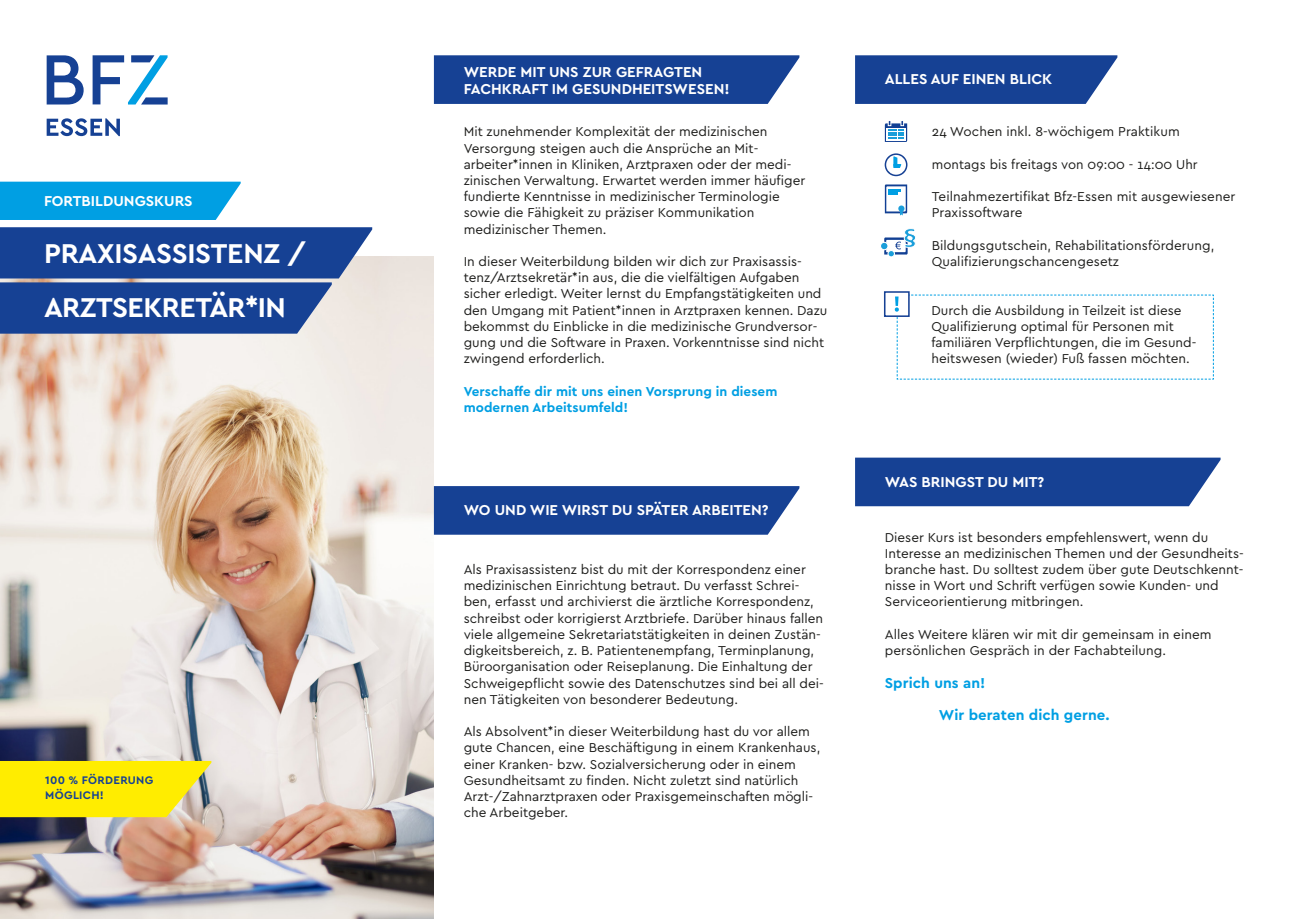
<style>
.page{position:relative;width:1289px;height:919px;background:#fff}
.page>*{position:absolute;margin:0;border:0;box-sizing:border-box;transform-origin:0 0}
.Bodytype_kleiner_Ein{font:700 28.5px "Cera Pro";letter-spacing:-.015em;color:#fff}
.Bodytype_kleiner_Ein-2{font:700 15px/17.2px "Cera Pro";color:#fff}
.Bodytype_9p{font:700 15px "Cera Pro";letter-spacing:.005em;color:#009fe3}
.Head_Bodytype{font:13.5px/16.2px "Cera Pro";color:#1d1d1b}
.Bodytype{font:13.5px/16.2px "Cera Pro";color:#1d1d1b}
.Bodytype_9p-2{font:13.5px/16.2px "Cera Pro";letter-spacing:.005em;color:#1d1d1b}
.Bodytype_9p-3{font:700 13.5px/16.2px "Cera Pro";letter-spacing:.005em;color:#009fe3}
.t1{font:700 11.55px "Cera Pro";letter-spacing:.03em;color:#164194}
</style>
<div class="page">
<img style="left:0;top:256px;width:434px;height:662px">
<svg style="left:47px;top:55px;width:37px;height:49px"></svg>
<svg style="left:93px;top:55px;width:75px;height:49px"></svg>
<svg style="left:47px;top:118px;width:73px;height:18px"></svg>
<div style="left:0;top:182px;width:241px;height:38px;background:#009fe3"></div>
<svg style="left:0;top:761px;width:211px;height:56px;background:#f7e611"></svg>
<svg style="left:434px;top:55px;width:365px;height:49px;background:#214a99"></svg>
<svg style="left:855px;top:55px;width:262px;height:49px;background:#244d9a"></svg>
<svg style="left:884px;top:121px;width:23px;height:21px"></svg>
<svg style="left:884px;top:153px;width:23px;height:23px"></svg>
<div style="left:886px;top:155px;width:20px;height:20px;background:#fff;border-radius:50%"></div>
<svg style="left:893px;top:156px;width:8px;height:12px"></svg>
<svg style="left:884px;top:184px;width:23px;height:31px"></svg>
<div style="left:888px;top:250px;width:6px;height:7px;background:#1a9eda;border-radius:50%"></div>
<div style="left:887px;top:250px;width:8px;height:7px;border:1px solid #fff;border-radius:50%"></div>
<div style="left:880px;top:242px;width:8px;height:8px;background:#1a9eda;border-radius:50%"></div>
<div style="left:880px;top:242px;width:8px;height:8px;border:1px solid #fff;border-radius:50%"></div>
<svg style="left:884px;top:228px;width:32px;height:26px"></svg>
<svg style="left:894px;top:294px;width:320px;height:86px"></svg>
<div style="left:884px;top:291px;width:25px;height:26px;border:2px solid #164194"></div>
<div style="left:434px;top:486px;width:365px;height:48px;background:#164194"></div>
<svg style="left:0;top:227px;width:372px;height:106px;background:#32569d"></svg>
<div style="left:855px;top:457px;width:365px;height:49px;background:#164194"></div>
<p class="Bodytype_kleiner_Ein-2" style="left:44px;top:192px;width:150px">FORTBILDUNGSKURS</p>
<p class="Bodytype_kleiner_Ein" style="left:44px;top:234px;width:263px">PRAXISASSISTENZ /</p>
<p class="Bodytype_kleiner_Ein" style="left:44px;top:289px;width:243px">ARZTSEKRETÄR*IN</p>
<p class="t1" style="left:45px;top:772px;width:110px">100 % FÖRDERUNG</p>
<p class="t1" style="left:45px;top:787px;width:60px">MÖGLICH!</p>
<p class="Bodytype_kleiner_Ein-2" style="left:463px;top:63px;width:267px">WERDE MIT UNS ZUR GEFRAGTEN<br>FACHKRAFT IM GESUNDHEITSWESEN!</p>
<p class="Bodytype_kleiner_Ein-2" style="left:884px;top:70px;width:169px">ALLES AUF EINEN BLICK</p>
<p class="Bodytype_9p-2" style="left:931px;top:123px;width:249px">24 Wochen inkl. 8-wöchigem Praktikum</p>
<p class="Bodytype_9p-2" style="left:931px;top:155px;width:267px">montags bis freitags von 09:00 - 14:00 Uhr</p>
<p class="Bodytype_9p-2" style="left:931px;top:188px;width:305px">Teilnahmezertifikat Bfz-Essen mit ausgewiesener<br>Praxissoftware</p>
<p class="Bodytype_9p-2" style="left:931px;top:236px;width:284px">Bildungsgutschein, Rehabilitationsförderung,<br>Qualifizierungschancengesetz</p>
<p class="Head_Bodytype" style="left:463px;top:123px;width:343px">Mit zunehmender Komplexität der medizinischen Versorgung steigen auch die Ansprüche an Mit&shy;arbeiter*innen in Kliniken, Arztpraxen oder der medi&shy;zinischen Verwaltung. Erwartet werden immer häufiger fundierte Kenntnisse in medizinischer Terminologie sowie die Fähigkeit zu präziser Kommunikation medizinischer Themen.</p>
<p class="Head_Bodytype" style="left:463px;top:253px;width:365px">In dieser Weiterbildung bilden wir dich zur Praxisassis&shy;tenz/Arztsekretär*in aus, die die vielfältigen Aufgaben sicher erledigt. Weiter lernst du Empfangstätigkeiten und den Umgang mit Patient*innen in Arztpraxen kennen. Dazu bekommst du Einblicke in die medizinische Grundversor&shy;gung und die Software in Praxen. Vorkenntnisse sind nicht zwingend erforderlich.</p>
<p class="Bodytype_9p-3" style="left:463px;top:382px;width:315px">Verschaffe dir mit uns einen Vorsprung in diesem modernen Arbeitsumfeld!</p>
<p class="Head_Bodytype" style="left:931px;top:301px;width:266px">Durch die Ausbildung in Teilzeit ist diese Qualifizierung optimal für Personen mit familiären Verpflichtungen, die im Gesund&shy;heitswesen (wieder) Fuß fassen möchten.</p>
<p class="Bodytype_kleiner_Ein-2" style="left:463px;top:501px;width:306px">WO UND WIE WIRST DU SPÄTER ARBEITEN?</p>
<p class="Bodytype" style="left:463px;top:560px;width:361px">Als Praxisassistenz bist du mit der Korrespondenz einer medizinischen Einrichtung betraut. Du verfasst Schrei&shy;ben, erfasst und archivierst die ärztliche Korrespondenz, schreibst oder korrigierst Arztbriefe. Darüber hinaus fallen viele allgemeine Sekretariatstätigkeiten in deinen Zustän&shy;digkeitsbereich, z. B. Patientenempfang, Terminplanung, Büroorganisation oder Reiseplanung. Die Einhaltung der Schweigepflicht sowie des Datenschutzes sind bei all dei&shy;nen Tätigkeiten von besonderer Bedeutung.</p>
<p class="Bodytype" style="left:463px;top:722px;width:358px">Als Absolvent*in dieser Weiterbildung hast du vor allem gute Chancen, eine Beschäftigung in einem Krankenhaus, einer Kranken- bzw. Sozialversicherung oder in einem Gesundheitsamt zu finden. Nicht zuletzt sind natürlich Arzt-/Zahnarztpraxen oder Praxisgemeinschaften mögli&shy;che Arbeitgeber.</p>
<p class="Bodytype_kleiner_Ein-2" style="left:884px;top:472px;width:161px">WAS BRINGST DU MIT?</p>
<p class="Head_Bodytype" style="left:884px;top:528px;width:360px">Dieser Kurs ist besonders empfehlenswert, wenn du Interesse an medizinischen Themen und der Gesundheits&shy;branche hast. Du solltest zudem über gute Deutschkennt&shy;nisse in Wort und Schrift verfügen sowie Kunden- und Serviceorientierung mitbringen.</p>
<p class="Bodytype_9p-2" style="left:884px;top:625px;width:328px">Alles Weitere klären wir mit dir gemeinsam in einem persönlichen Gespräch in der Fachabteilung.</p>
<p class="Bodytype_9p" style="left:884px;top:672px;width:102px">Sprich uns an!</p>
<p class="Bodytype_9p" style="left:938px;top:704px;width:172px">Wir beraten dich gerne.</p>
</div>
